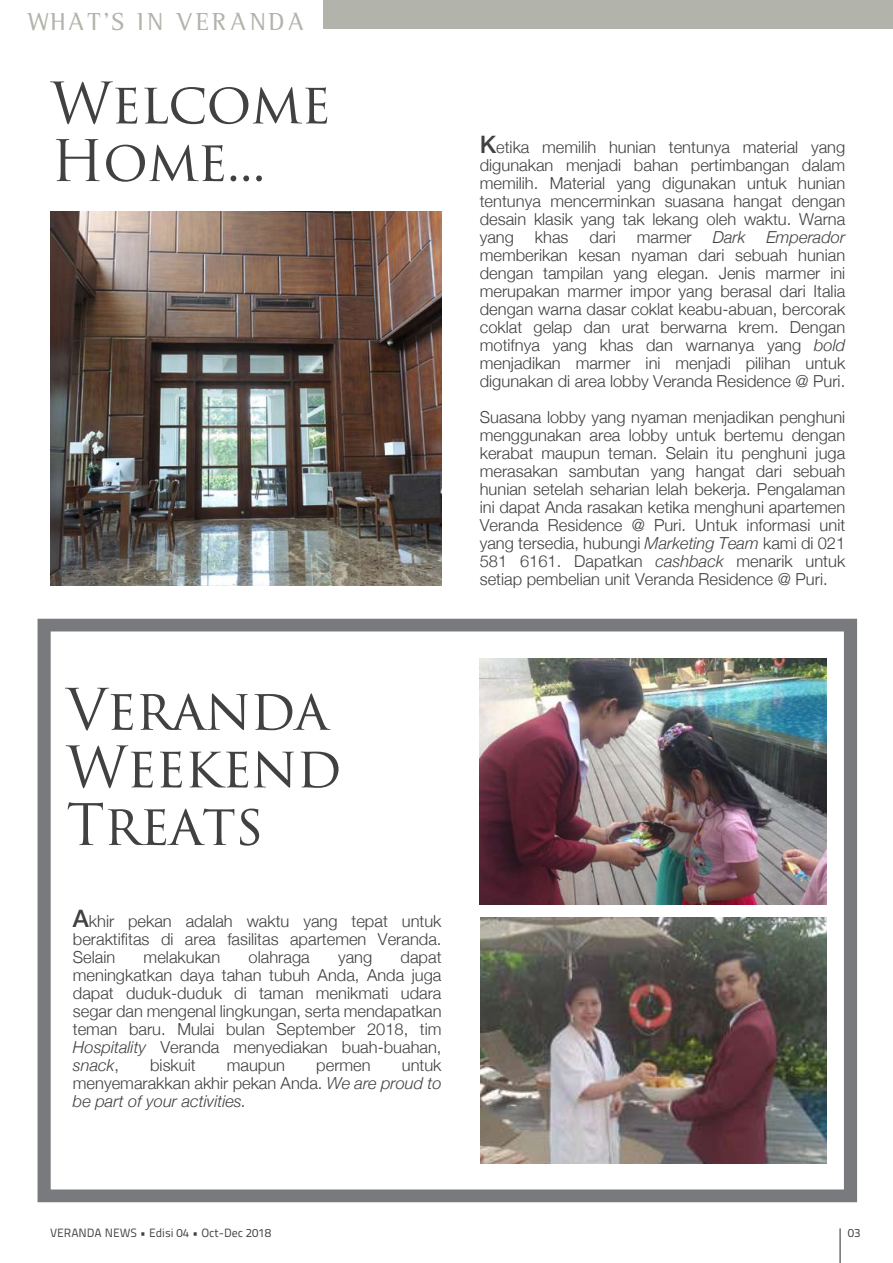
<style>
.page{position:relative;width:893px;height:1263px;background:#fff}
.page>*{position:absolute;margin:0;border:0;box-sizing:border-box;transform-origin:0 0}
.t1{font:55.65px/57.6px "Trajan Pro 3";letter-spacing:-.02em;color:#414042}
.t2{font:25.5px "Leftist Mono Serif";letter-spacing:.1em;color:#b2b3aa}
.t3{font:300 16.5px/18px "Helvetica Neue";color:#414042;text-align:justify}
.t4{font:italic 300 16.5px/18px "Helvetica Neue";color:#414042;text-align:justify}
.t5{font:12px "Titillium Maps 29 L 400 wt";color:#414042}
.s1{font-weight:500;font-size:24px}
.s2{font-style:italic}
.s3{font-style:normal}
</style>
<div class="page">
<svg style="left:38px;top:619px;width:819px;height:583px"></svg>
<hr style="left:839px;top:1228px;width:2px;height:35px;background:#414042">
<div style="left:323px;top:0;width:570px;height:29px;background:#b2b3aa"></div>
<img style="left:480px;top:659px;width:347px;height:246px">
<img style="left:480px;top:918px;width:346px;height:246px">
<img style="left:50px;top:211px;width:392px;height:374px">
<h2 class="t2" style="left:27px;top:7px;width:279px">WHAT’S IN VERANDA</h2>
<h1 class="t1" style="left:51px;top:77px;width:282px">Welcome<br>Home...</h1>
<p class="t3" style="left:480px;top:137px;width:367px"><span class="s1">K</span>etika memilih hunian tentunya material yang digunakan menjadi bahan pertimbangan dalam memilih. Material yang digunakan untuk hunian tentunya mencerminkan suasana hangat dengan desain klasik yang tak lekang oleh waktu. Warna yang</p>
<p class="t3" style="left:535px;top:227px;width:35px">khas</p>
<p class="t3" style="left:589px;top:227px;width:28px">dari</p>
<p class="t3" style="left:637px;top:227px;width:57px">marmer</p>
<p class="t4" style="left:713px;top:228px;width:34px">Dark</p>
<p class="t4" style="left:766px;top:228px;width:80px">Emperador</p>
<p class="t3" style="left:480px;top:245px;width:367px">memberikan kesan nyaman dari sebuah hunian dengan tampilan yang elegan. Jenis marmer ini merupakan marmer impor yang berasal dari Italia dengan warna dasar coklat keabu-abuan, bercorak coklat gelap dan urat berwarna krem. Dengan motifnya yang khas dan warnanya yang <span class="s2">bold </span>menjadikan marmer ini menjadi pilihan untuk digunakan di area lobby Veranda Residence @ Puri.</p>
<p class="t3" style="left:480px;top:407px;width:367px">Suasana lobby yang nyaman menjadikan penghuni menggunakan area lobby untuk bertemu dengan kerabat maupun teman. Selain itu penghuni juga merasakan sambutan yang hangat dari sebuah hunian setelah seharian lelah bekerja. Pengalaman ini dapat Anda rasakan ketika menghuni apartemen Veranda Residence @ Puri. Untuk informasi unit yang tersedia, hubungi <span class="s2">Marketing Team</span> kami di 021<br>581 6161. Dapatkan <span class="s2">cashback</span> menarik untuk setiap pembelian unit Veranda Residence @ Puri.</p>
<h1 class="t1" style="left:66px;top:683px;width:277px">Veranda<br>Weekend<br>Treats</h1>
<p class="t3" style="left:73px;top:912px;width:370px"><span class="s1">A</span>khir pekan adalah waktu yang tepat untuk beraktifitas di area fasilitas apartemen Veranda.<br>Selain</p>
<p class="t3" style="left:73px;top:948px;width:370px;text-indent:328px">dapat meningkatkan daya tahan tubuh Anda, Anda juga dapat duduk-duduk di taman menikmati udara segar dan mengenal lingkungan, serta mendapatkan teman baru. Mulai bulan September 2018, tim <span class="s2">Hospitality</span> Veranda menyediakan buah-buahan, <span class="s2">snack</span>,</p>
<p class="t3" style="left:144px;top:948px;width:78px">melakukan</p>
<p class="t3" style="left:249px;top:948px;width:63px">olahraga</p>
<p class="t3" style="left:338px;top:948px;width:36px">yang</p>
<p class="t4" style="left:73px;top:1056px;width:370px;text-indent:329px"><span class="s3">untuk menyemarakkan akhir pekan Anda.</span> We are proud to be part of your activities.</p>
<p class="t3" style="left:150px;top:1056px;width:47px">biskuit</p>
<p class="t3" style="left:227px;top:1056px;width:60px">maupun</p>
<p class="t3" style="left:316px;top:1056px;width:56px">permen</p>
<p class="t5" style="left:50px;top:1224px;width:223px">VERANDA NEWS • Edisi 04 • Oct-Dec 2018</p>
<p class="t5" style="left:848px;top:1224px;width:14px">03</p>
</div>
